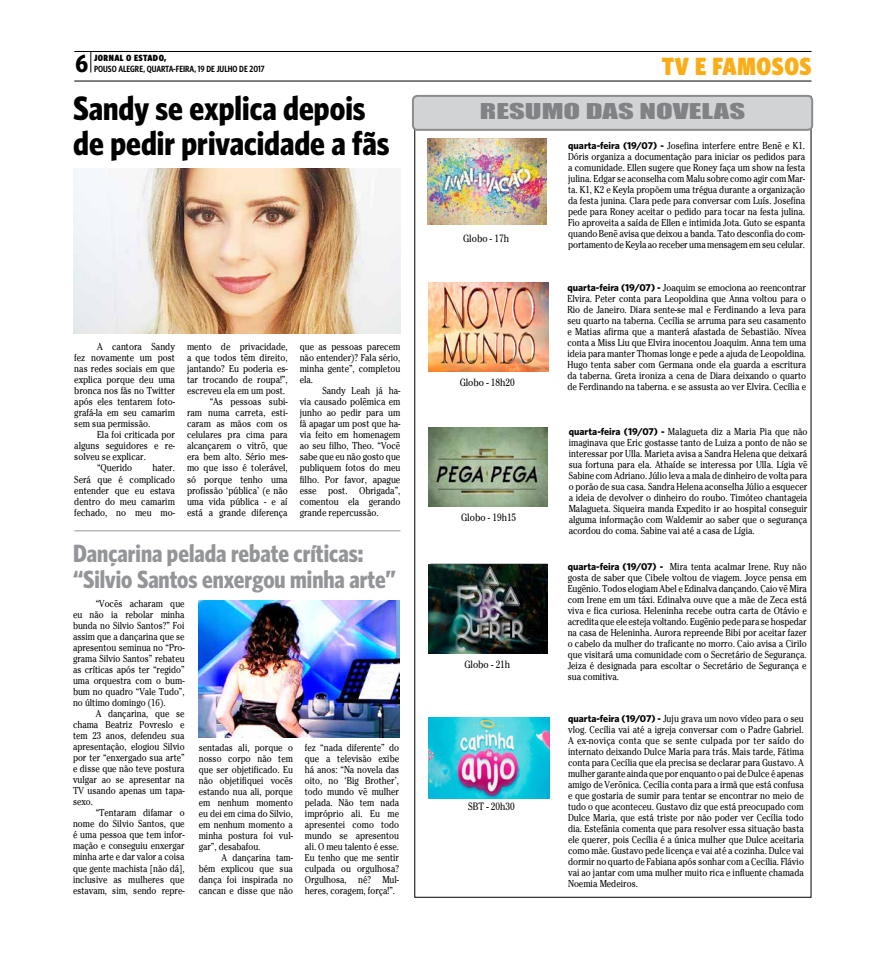
<style>
.page{position:relative;width:879px;height:956px;background:#fff}
.page>*{position:absolute;margin:0;border:0;box-sizing:border-box;transform-origin:0 0}
.t1{font:700 34px/35px "Whitney Condensed";color:#000}
.t2{font:700 25px/26px "Whitney Condensed";color:#939598}
.t3{font:900 25px "Whitney Condensed";letter-spacing:.02em;color:#fbad18}
.t4{font:700 25px "Whitney Condensed";color:#000}
.t5{font:20px "Impact";color:#808285;scale:1.53 1}
.t6{font:10.5px "Cheltenham Cnd N";color:#000}
.t7{font:10px/11px "Cheltenham Cnd N";color:#000;text-align:justify}
.t8{font:600 9px "Whitney Condensed";color:#000}
.t9{font:900 9px "Whitney Condensed";letter-spacing:.05em;color:#000}
.s1{font-family:"Whitney";font-weight:700}
</style>
<div class="page">
<hr style="left:74px;top:51px;width:737px;height:1px;background:#000">
<svg style="left:90px;top:52px;width:1px;height:20px"></svg>
<hr style="left:74px;top:80px;width:737px;height:1px;background:#000">
<div style="left:413px;top:96px;width:399px;height:34px;background:#d1d3d4;border-radius:4px"></div>
<div style="left:412px;top:95px;width:401px;height:36px;border:2px solid #8a8c8e;border-radius:4px"></div>
<img style="left:428px;top:138px;width:118px;height:86px">
<img style="left:429px;top:717px;width:120px;height:81px">
<img style="left:429px;top:283px;width:119px;height:88px">
<img style="left:429px;top:564px;width:119px;height:89px">
<img style="left:428px;top:427px;width:119px;height:79px">
<img style="left:73px;top:168px;width:327px;height:166px">
<hr style="left:74px;top:530px;width:326px;height:1px;background:#939598">
<img style="left:199px;top:600px;width:200px;height:137px">
<h2 class="t4" style="left:76px;top:48px;width:14px">6</h2>
<p class="t9" style="left:94px;top:53px;width:74px">JORNAL O ESTADO,</p>
<p class="t8" style="left:94px;top:64px;width:172px">POUSO ALEGRE, QUARTA-FEIRA, 19 DE JULHO DE 2017</p>
<h2 class="t3" style="left:662px;top:52px;width:151px">TV E FAMOSOS</h2>
<h1 class="t1" style="left:73px;top:90px;width:318px">Sandy se explica depois de pedir privacidade a fãs</h1>
<p class="t7" style="left:74px;top:341px;width:102px;text-indent:23px">A cantora Sandy fez novamente um post nas redes sociais em que explica porque deu uma bronca nos fãs no Twitter após eles tentarem foto&shy;grafá-la em seu camarim sem sua permissão.</p>
<p class="t7" style="left:97px;top:429px;width:79px">Ela foi criticada por</p>
<p class="t7" style="left:74px;top:440px;width:102px">alguns seguidores e re-</p>
<p class="t7" style="left:74px;top:451px;width:73px">solveu se explicar.</p>
<p class="t7" style="left:97px;top:462px;width:37px">“Querido</p>
<p class="t7" style="left:187px;top:341px;width:102px;text-align:right">mento de privacidade, a que todos têm direito, jantando? Eu poderia es&shy;tar trocando de roupa!”, escreveu ela em um post. “As pessoas subi-<br>ram numa carreta, esti&shy;caram as mãos com os celulares pra cima para alcançarem o vitrô, que era bem alto. Sério mes&shy;mo que isso é tolerável, só porque tenho uma profissão ‘pública’ (e não uma vida pública - e aí está a grande diferença</p>
<p class="t7" style="left:300px;top:341px;width:102px">que as pessoas parecem não entender)? Fala sério, minha gente”, completou ela.</p>
<p class="t7" style="left:300px;top:385px;width:102px;text-indent:23px">Sandy Leah já ha&shy;via causado polêmica em junho ao pedir para um fã apagar um post que ha&shy;via feito em homenagem ao seu filho, Theo. “Você sabe que eu não gosto que publiquem fotos do meu filho. Por favor, apague esse post. Obrigada”, comentou ela gerando grande repercussão.</p>
<h2 class="t2" style="left:73px;top:540px;width:324px">Dançarina pelada rebate críticas: “Silvio Santos enxergou minha arte”</h2>
<p class="t7" style="left:73px;top:598px;width:113px;text-indent:23px">“Vocês acharam que eu não ia rebolar minha bunda no Silvio Santos?” Foi assim que a dançarina que se apresentou seminua no “Pro&shy;grama Silvio Santos” rebateu as críticas após ter “regido” uma orquestra com o bum&shy;bum no quadro “Vale Tudo”, no último domingo (16).</p>
<p class="t7" style="left:73px;top:708px;width:113px;text-indent:23px">A dançarina, que se chama Beatriz Povreslo e tem 23 anos, defendeu sua apresentação, elogiou Silvio por ter “enxergado sua arte” e disse que não teve postura vulgar ao se apresentar na TV usando apenas um tapa&shy;sexo.</p>
<p class="t7" style="left:73px;top:807px;width:113px;text-indent:23px">“Tentaram difamar o nome do Silvio Santos, que é uma pessoa que tem infor&shy;mação e conseguiu enxergar minha arte e dar valor a coisa que gente machista [não dá], inclusive as mulheres que estavam, sim, sendo repre-</p>
<p class="t7" style="left:74px;top:462px;width:102px;text-indent:78px">hater.<br>Será que é complicado entender que eu estava dentro do meu camarim fechado, no meu mo-</p>
<p class="t7" style="left:305px;top:742px;width:96px">fez “nada diferente” do que a televisão exibe há anos: “Na novela das oito, no ‘Big Brother’, todo mundo vê mulher pelada. Não tem nada impróprio ali. Eu me apresentei como todo mundo se apresentou ali. O meu talento é esse.<br>Eu tenho que me sentir culpada ou orgulhosa?<br>Orgulhosa, né? Mul&shy;heres, coragem, força!”.</p>
<p class="t7" style="left:199px;top:742px;width:96px">sentadas ali, porque o nosso corpo não tem que ser objetificado. Eu não objetifiquei vocês estando nua ali, porque em nenhum momento eu dei em cima do Silvio, em nenhum momento a minha postura foi vul&shy;gar”, desabafou.</p>
<p class="t7" style="left:199px;top:852px;width:96px;text-indent:23px">A dançarina tam&shy;bém explicou que sua dança foi inspirada no cancan e disse que não</p>
<h3 class="t5" style="left:480px;top:95px;width:175px">RESUMO DAS NOVELAS</h3>
<p class="t6" style="left:463px;top:231px;width:47px">Globo - 17h</p>
<p class="t6" style="left:460px;top:376px;width:56px">Globo - 18h20</p>
<p class="t6" style="left:461px;top:510px;width:56px">Globo - 19h15</p>
<p class="t6" style="left:464px;top:657px;width:47px">Globo - 21h</p>
<p class="t6" style="left:468px;top:800px;width:48px">SBT - 20h30</p>
<p class="t7" style="left:568px;top:139px;width:238px"><span class="s1">quarta-feira (19/07) -</span> Josefina interfere entre Benê e K1.<br>Dóris organiza a documentação para iniciar os pedidos para a comunidade. Ellen sugere que Roney faça um show na festa julina. Edgar se aconselha com Malu sobre como agir com Mar&shy;ta. K1, K2 e Keyla propõem uma trégua durante a organização da festa junina. Clara pede para conversar com Luís. Josefina pede para Roney aceitar o pedido para tocar na festa julina.<br>Fio aproveita a saída de Ellen e intimida Jota. Guto se espanta quando Benê avisa que deixou a banda. Tato desconfia do com&shy;portamento de Keyla ao receber uma mensagem em seu celular.</p>
<p class="t7" style="left:567px;top:282px;width:240px"><span class="s1">quarta-feira (19/07) -</span> Joaquim se emociona ao reencontrar Elvira. Peter conta para Leopoldina que Anna voltou para o Rio de Janeiro. Diara sente-se mal e Ferdinando a leva para seu quarto na taberna. Cecília se arruma para seu casamento e Matias afirma que a manterá afastada de Sebastião. Nívea conta a Miss Liu que Elvira inocentou Joaquim. Anna tem uma ideia para manter Thomas longe e pede a ajuda de Leopoldina.<br>Hugo tenta saber com Germana onde ela guarda a escritura da taberna. Greta ironiza a cena de Diara deixando o quarto de Ferdinando na taberna. e se assusta ao ver Elvira. Cecília e</p>
<p class="t7" style="left:569px;top:426px;width:240px"><span class="s1">quarta-feira (19/07) -</span> Malagueta diz a Maria Pia que não imaginava que Eric gostasse tanto de Luiza a ponto de não se interessar por Ulla. Marieta avisa a Sandra Helena que deixará sua fortuna para ela. Athaíde se interessa por Ulla. Lígia vê Sabine com Adriano. Júlio leva a mala de dinheiro de volta para o porão de sua casa. Sandra Helena aconselha Júlio a esquecer a ideia de devolver o dinheiro do roubo. Timóteo chantageia Malagueta. Siqueira manda Expedito ir ao hospital conseguir alguma informação com Waldemir ao saber que o segurança acordou do coma. Sabine vai até a casa de Lígia.</p>
<p class="t7" style="left:568px;top:560px;width:241px"><span class="s1">quarta-feira (19/07) -</span> Mira tenta acalmar Irene. Ruy não gosta de saber que Cibele voltou de viagem. Joyce pensa em Eugênio. Todos elogiam Abel e Edinalva dançando. Caio vê Mira com Irene em um táxi. Edinalva ouve que a mãe de Zeca está viva e fica curiosa. Heleninha recebe outra carta de Otávio e acredita que ele esteja voltando. Eugênio pede para se hospedar na casa de Heleninha. Aurora repreende Bibi por aceitar fazer o cabelo da mulher do traficante no morro. Caio avisa a Cirilo que visitará uma comunidade com o Secretário de Segurança.<br>Jeiza é designada para escoltar o Secretário de Segurança e sua comitiva.</p>
<p class="t7" style="left:568px;top:712px;width:237px"><span class="s1">quarta-feira (19/07) -</span> Juju grava um novo vídeo para o seu vlog. Cecília vai até a igreja conversar com o Padre Gabriel.<br>A ex-noviça conta que se sente culpada por ter saído do internato deixando Dulce Maria para trás. Mais tarde, Fátima conta para Cecília que ela precisa se declarar para Gustavo. A mulher garante ainda que por enquanto o pai de Dulce é apenas amigo de Verônica. Cecília conta para a irmã que está confusa e que gostaria de sumir para tentar se encontrar no meio de tudo o que aconteceu. Gustavo diz que está preocupado com Dulce Maria, que está triste por não poder ver Cecília todo dia. Estefânia comenta que para resolver essa situação basta ele querer, pois Cecília é a única mulher que Dulce aceitaria como mãe. Gustavo pede licença e vai até a cozinha. Dulce vai dormir no quarto de Fabiana após sonhar com a Cecília. Flávio vai ao jantar com uma mulher muito rica e influente chamada Noemia Medeiros.</p>
</div>
